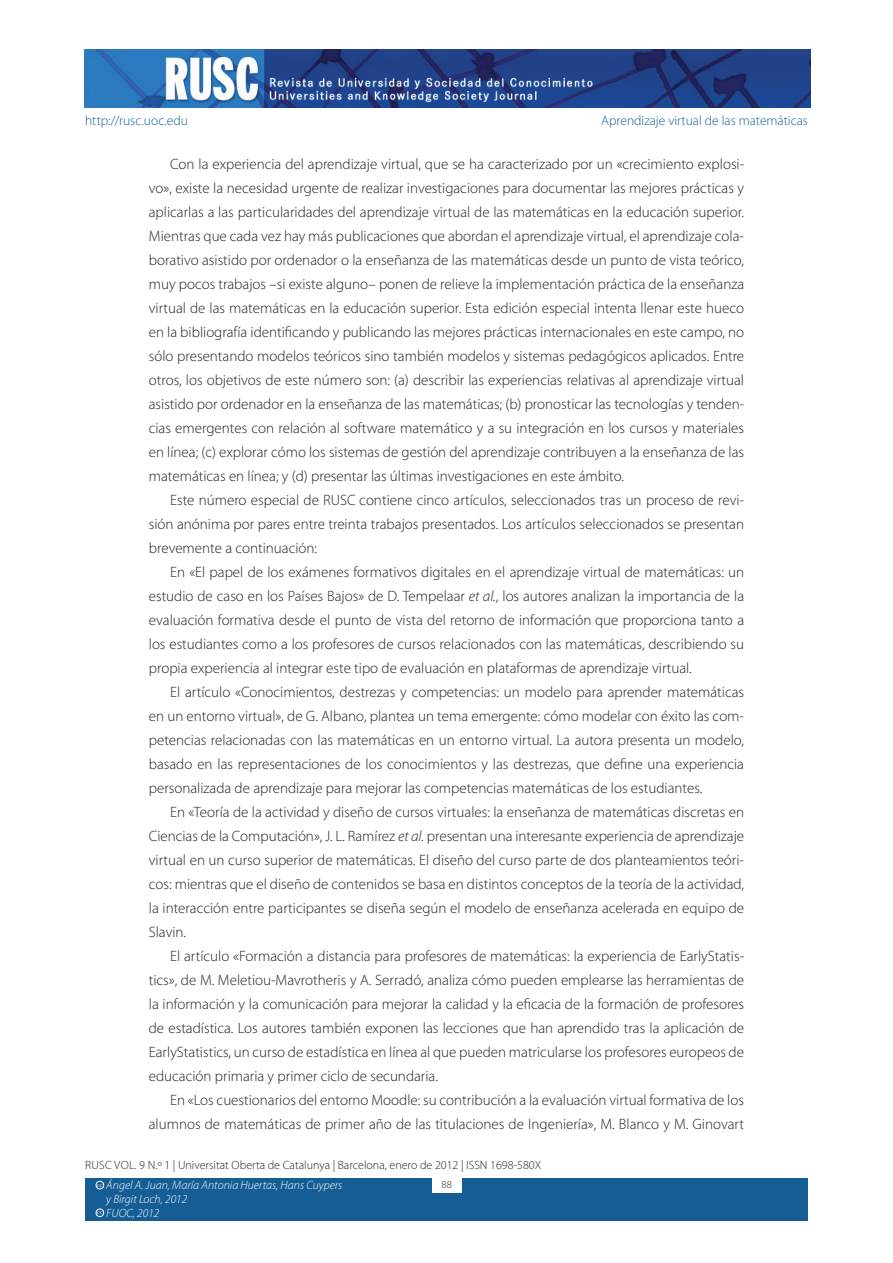
<style>
.page{position:relative;width:893px;height:1263px;background:#fff}
.page>*{position:absolute;margin:0;border:0;box-sizing:border-box;transform-origin:0 0}
.t1{font:300 15px "Myriad Pro";color:#231f20}
.t2{font:300 13.5px "Myriad Pro";color:#155d95}
.t3{font:300 12px/19.6px "Myriad Pro";color:#231f20}
.t4{font:italic 300 12px/14.1px "Myriad Pro";color:#fff}
.t5{font:300 10.5px "Myriad Pro";color:#231f20}
.t6{font:600 3.9px "Adobe Caslon Pro";color:#fff}
.s1{font-style:italic}
.s2{font-style:italic;color:#fff}
</style>
<div class="page">
<div style="left:85px;top:1178px;width:723px;height:42px;background:#155d95"></div>
<div style="left:432px;top:1176px;width:29px;height:17px;background:#fff"></div>
<img style="left:85px;top:50px;width:725px;height:57px">
<div style="left:96px;top:1181px;width:8px;height:8px;border:1px solid #fff;border-radius:50%"></div>
<div style="left:96px;top:1209px;width:8px;height:8px;border:1px solid #fff;border-radius:50%"></div>
<p class="t2" style="left:85px;top:112px;width:105px">http://rusc.uoc.edu</p>
<p class="t2" style="left:601px;top:112px;width:208px">Aprendizaje virtual de las matemáticas</p>
<p class="t1" style="left:170px;top:155px;width:576px">Con la experiencia del aprendizaje virtual, que se ha caracterizado por un «crecimiento explosi-</p>
<p class="t1" style="left:149px;top:179px;width:597px">vo», existe la necesidad urgente de realizar investigaciones para documentar las mejores prácticas y</p>
<p class="t1" style="left:149px;top:203px;width:597px">aplicarlas a las particularidades del aprendizaje virtual de las matemáticas en la educación superior.</p>
<p class="t1" style="left:149px;top:227px;width:597px">Mientras que cada vez hay más publicaciones que abordan el aprendizaje virtual, el aprendizaje cola-</p>
<p class="t1" style="left:149px;top:251px;width:597px">borativo asistido por ordenador o la enseñanza de las matemáticas desde un punto de vista teórico,</p>
<p class="t1" style="left:149px;top:275px;width:597px">muy pocos trabajos –si existe alguno– ponen de relieve la implementación práctica de la enseñanza</p>
<p class="t1" style="left:149px;top:299px;width:597px">virtual de las matemáticas en la educación superior. Esta edición especial intenta llenar este hueco</p>
<p class="t1" style="left:149px;top:323px;width:597px">en la bibliografía identificando y publicando las mejores prácticas internacionales en este campo, no</p>
<p class="t1" style="left:149px;top:347px;width:597px">sólo presentando modelos teóricos sino también modelos y sistemas pedagógicos aplicados. Entre</p>
<p class="t1" style="left:149px;top:371px;width:597px">otros, los objetivos de este número son: (a) describir las experiencias relativas al aprendizaje virtual</p>
<p class="t1" style="left:149px;top:395px;width:597px">asistido por ordenador en la enseñanza de las matemáticas; (b) pronosticar las tecnologías y tenden-</p>
<p class="t1" style="left:149px;top:419px;width:597px">cias emergentes con relación al software matemático y a su integración en los cursos y materiales</p>
<p class="t1" style="left:149px;top:443px;width:597px">en línea; (c) explorar cómo los sistemas de gestión del aprendizaje contribuyen a la enseñanza de las</p>
<p class="t1" style="left:149px;top:467px;width:477px">matemáticas en línea; y (d) presentar las últimas investigaciones en este ámbito.</p>
<p class="t1" style="left:170px;top:491px;width:575px">Este número especial de RUSC contiene cinco artículos, seleccionados tras un proceso de revi-</p>
<p class="t1" style="left:149px;top:515px;width:597px">sión anónima por pares entre treinta trabajos presentados. Los artículos seleccionados se presentan</p>
<p class="t1" style="left:149px;top:539px;width:170px">brevemente a continuación:</p>
<p class="t1" style="left:170px;top:563px;width:576px">En «El papel de los exámenes formativos digitales en el aprendizaje virtual de matemáticas: un</p>
<p class="t1" style="left:149px;top:587px;width:597px">estudio de caso en los Países Bajos» de D. Tempelaar <span class="s1">et al.</span>, los autores analizan la importancia de la</p>
<p class="t1" style="left:149px;top:611px;width:597px">evaluación formativa desde el punto de vista del retorno de información que proporciona tanto a</p>
<p class="t1" style="left:149px;top:635px;width:597px">los estudiantes como a los profesores de cursos relacionados con las matemáticas, describiendo su</p>
<p class="t1" style="left:149px;top:659px;width:545px">propia experiencia al integrar este tipo de evaluación en plataformas de aprendizaje virtual.</p>
<p class="t1" style="left:170px;top:683px;width:576px">El artículo «Conocimientos, destrezas y competencias: un modelo para aprender matemáticas</p>
<p class="t1" style="left:149px;top:707px;width:597px">en un entorno virtual», de G. Albano, plantea un tema emergente: cómo modelar con éxito las com-</p>
<p class="t1" style="left:149px;top:731px;width:597px">petencias relacionadas con las matemáticas en un entorno virtual. La autora presenta un modelo,</p>
<p class="t1" style="left:149px;top:755px;width:597px">basado en las representaciones de los conocimientos y las destrezas, que define una experiencia</p>
<p class="t1" style="left:149px;top:779px;width:555px">personalizada de aprendizaje para mejorar las competencias matemáticas de los estudiantes.</p>
<p class="t1" style="left:170px;top:803px;width:575px">En «Teoría de la actividad y diseño de cursos virtuales: la enseñanza de matemáticas discretas en</p>
<p class="t1" style="left:149px;top:827px;width:597px">Ciencias de la Computación», J. L. Ramírez <span class="s1">et al.</span> presentan una interesante experiencia de aprendizaje</p>
<p class="t1" style="left:149px;top:851px;width:597px">virtual en un curso superior de matemáticas. El diseño del curso parte de dos planteamientos teóri-</p>
<p class="t1" style="left:149px;top:875px;width:597px">cos: mientras que el diseño de contenidos se basa en distintos conceptos de la teoría de la actividad,</p>
<p class="t1" style="left:149px;top:899px;width:597px">la interacción entre participantes se diseña según el modelo de enseñanza acelerada en equipo de</p>
<p class="t1" style="left:149px;top:923px;width:39px">Slavin.</p>
<p class="t1" style="left:170px;top:947px;width:576px">El artículo «Formación a distancia para profesores de matemáticas: la experiencia de EarlyStatis-</p>
<p class="t1" style="left:149px;top:971px;width:597px">tics», de M. Meletiou-Mavrotheris y A. Serradó, analiza cómo pueden emplearse las herramientas de</p>
<p class="t1" style="left:149px;top:995px;width:597px">la información y la comunicación para mejorar la calidad y la eficacia de la formación de profesores</p>
<p class="t1" style="left:149px;top:1019px;width:597px">de estadística. Los autores también exponen las lecciones que han aprendido tras la aplicación de</p>
<p class="t1" style="left:149px;top:1043px;width:597px">EarlyStatistics, un curso de estadística en línea al que pueden matricularse los profesores europeos de</p>
<p class="t1" style="left:149px;top:1067px;width:291px">educación primaria y primer ciclo de secundaria.</p>
<p class="t1" style="left:170px;top:1091px;width:575px">En «Los cuestionarios del entorno Moodle: su contribución a la evaluación virtual formativa de los</p>
<p class="t1" style="left:149px;top:1115px;width:597px">alumnos de matemáticas de primer año de las titulaciones de Ingeniería», M. Blanco y M. Ginovart</p>
<p class="t3" style="left:106px;top:1155px;width:436px;text-indent:-21px">RUSC vol. 9 n.º 1 | Universitat Oberta de Catalunya | Barcelona, enero de 2012 | ISSN 1698-580X<br><span class="s2">Ángel A. Juan, María Antonia Huertas, Hans Cuypers</span></p>
<p class="t4" style="left:106px;top:1192px;width:82px">y Birgit Loch, 2012<br>FUOC, 2012</p>
<p class="t5" style="left:442px;top:1178px;width:12px">88</p>
<p class="t6" style="left:97px;top:1183px;width:7px">CC</p>
<p class="t6" style="left:97px;top:1210px;width:7px">CC</p>
</div>
